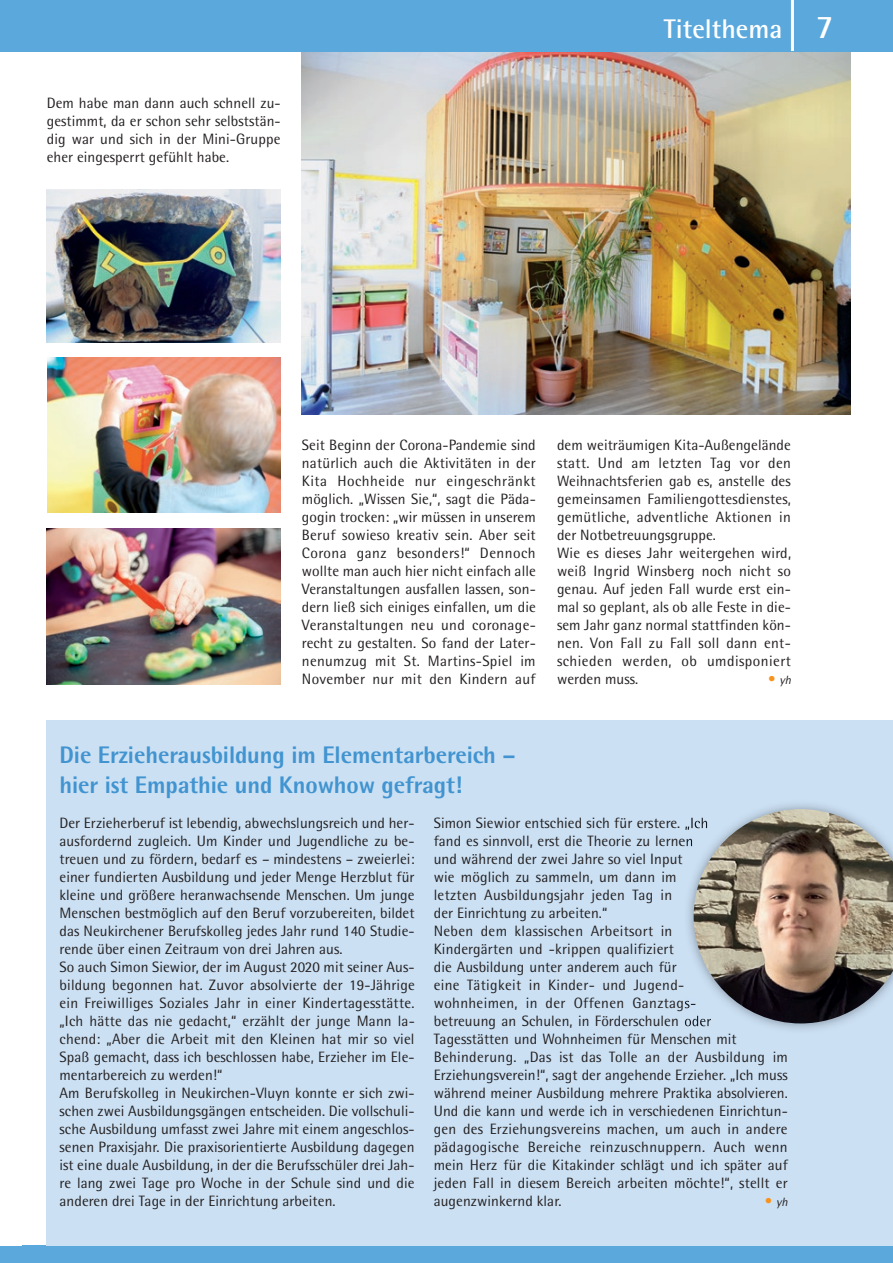
<style>
.page{position:relative;width:893px;height:1263px;background:#fff}
.page>*{position:absolute;margin:0;border:0;box-sizing:border-box;transform-origin:0 0}
.t1{font:700 27px "Rotis Semi Sans";color:#fff}
.t2{font:800 24px/30px "Rotis Semi Sans";letter-spacing:-.005em;color:#4194d0}
.t3{font:15px/18px "Rotis Semi Sans";letter-spacing:.005em;color:#231f20}
.t4{font:italic 12px "Rotis Semi Sans";color:#231f20}
.s1{font-size:33px}
.s2{font-style:normal;font-size:15px;color:#f7931d}
.s3{font-style:italic}
</style>
<div class="page">
<img style="left:302px;top:51px;width:548px;height:363px">
<img style="left:47px;top:190px;width:234px;height:152px">
<div style="left:0;top:0;width:893px;height:51px;background:#5ba8dc"></div>
<hr style="left:791px;top:0;width:3px;height:51px;background:#fff">
<div style="left:0;top:1246px;width:893px;height:17px;background:#5ba8dc"></div>
<div style="left:47px;top:720px;width:846px;height:526px;background:#cbe0f3"></div>
<img style="left:688px;top:804px;width:150px;height:226px">
<img style="left:685px;top:817px;width:9px;height:13px">
<svg style="left:684px;top:836px;width:9px;height:12px"></svg>
<img style="left:684px;top:997px;width:10px;height:14px">
<img style="left:684px;top:1015px;width:27px;height:14px">
<img style="left:694px;top:809px;width:199px;height:214px">
<img style="left:47px;top:528px;width:234px;height:156px">
<img style="left:47px;top:358px;width:233px;height:155px">
<p class="t3" style="left:47px;top:94px;width:235px;text-align:justify">Dem habe man dann auch schnell zu&shy;gestimmt, da er schon sehr selbststän&shy;dig war und sich in der Mini-Gruppe eher eingesperrt gefühlt habe.</p>
<h1 class="t1" style="left:664px;top:12px;width:171px">Titelthema <span class="s1">7</span></h1>
<p class="t3" style="left:302px;top:436px;width:235px;text-align:justify">Seit Beginn der Corona-Pandemie sind natürlich auch die Aktivitäten in der Kita Hochheide nur eingeschränkt möglich. „Wissen Sie,“, sagt die Päda&shy;gogin trocken: „wir müssen in unserem Beruf sowieso kreativ sein. Aber seit Corona ganz besonders!“ Dennoch wollte man auch hier nicht einfach alle Veranstaltungen ausfallen lassen, son&shy;dern ließ sich einiges einfallen, um die Veranstaltungen neu und coronage&shy;recht zu gestalten. So fand der Later&shy;nenumzug mit St. Martins-Spiel im November nur mit den Kindern auf</p>
<p class="t3" style="left:557px;top:436px;width:235px">dem weiträumigen Kita-Außengelände statt. Und am letzten Tag vor den Weihnachtsferien gab es, anstelle des gemeinsamen Familiengottesdienstes, gemütliche, adventliche Aktionen in der Notbetreuungsgruppe.<br>Wie es dieses Jahr weitergehen wird, weiß Ingrid Winsberg noch nicht so genau. Auf jeden Fall wurde erst ein&shy;mal so geplant, als ob alle Feste in die&shy;sem Jahr ganz normal stattfinden kön&shy;nen. Von Fall zu Fall soll dann ent&shy;schieden werden, ob umdisponiert werden muss.</p>
<p class="t4" style="left:768px;top:673px;width:24px"><span class="s2">•</span> yh</p>
<h2 class="t2" style="left:60px;top:740px;width:458px">Die Erzieherausbildung im Elementarbereich – hier ist Empathie und Knowhow gefragt!</h2>
<p class="t3" style="left:60px;top:814px;width:357px">Der Erzieherberuf ist lebendig, abwechslungsreich und her&shy;ausfordernd zugleich. Um Kinder und Jugendliche zu be&shy;treuen und zu fördern, bedarf es <span class="s3">–</span> mindestens – zweierlei: einer fundierten Ausbildung und jeder Menge Herzblut für kleine und größere heranwachsende Menschen. Um junge Menschen bestmöglich auf den Beruf vorzubereiten, bildet das Neukirchener Berufskolleg jedes Jahr rund 140 Studie&shy;rende über einen Zeitraum von drei Jahren aus.<br>So auch Simon Siewior, der im August 2020 mit seiner Aus&shy;bildung begonnen hat. Zuvor absolvierte der 19-Jährige ein Freiwilliges Soziales Jahr in einer Kindertagesstätte. „Ich hätte das nie gedacht,“ erzählt der junge Mann la&shy;chend: „Aber die Arbeit mit den Kleinen hat mir so viel Spaß gemacht, dass ich beschlossen habe, Erzieher im Ele&shy;mentarbereich zu werden!“<br>Am Berufskolleg in Neukirchen-Vluyn konnte er sich zwi&shy;schen zwei Ausbildungsgängen entscheiden. Die vollschuli&shy;sche Ausbildung umfasst zwei Jahre mit einem angeschlos&shy;senen Praxisjahr. Die praxisorientierte Ausbildung dagegen ist eine duale Ausbildung, in der die Berufsschüler drei Jah&shy;re lang zwei Tage pro Woche in der Schule sind und die anderen drei Tage in der Einrichtung arbeiten.</p>
<p class="t3" style="left:434px;top:814px;width:356px">Simon Siewior entschied sich für erstere. „Ich<br>fand es sinnvoll, erst die Theorie zu lernen<br>und während der zwei Jahre so viel Input<br>wie möglich zu sammeln, um dann im<br>letzten Ausbildungsjahr jeden Tag in<br>der Einrichtung zu arbeiten.“<br>Neben dem klassischen Arbeitsort in<br>Kindergärten und -krippen qualifiziert<br>die Ausbildung unter anderem auch für<br>eine Tätigkeit in Kinder- und Jugend-<br>wohnheimen, in der Offenen Ganztags-<br>betreuung an Schulen, in Förderschulen oder Tagesstätten und Wohnheimen für Menschen mit Behinderung. „Das ist das Tolle an der Ausbildung im Er ziehungsverein!“, sagt der angehende Erzieher. „Ich muss während meiner Ausbildung mehrere Praktika absolvieren.<br>Und die kann und werde ich in verschiedenen Einrichtun&shy;gen des Erziehungsvereins machen, um auch in andere pädagogische Bereiche reinzuschnuppern. Auch wenn mein Herz für die Kitakinder schlägt und ich später auf jeden Fall in diesem Bereich arbeiten möchte!“, stellt er augen zwinkernd klar.</p>
<p class="t4" style="left:765px;top:1195px;width:24px"><span class="s2">•</span> yh</p>
</div>
